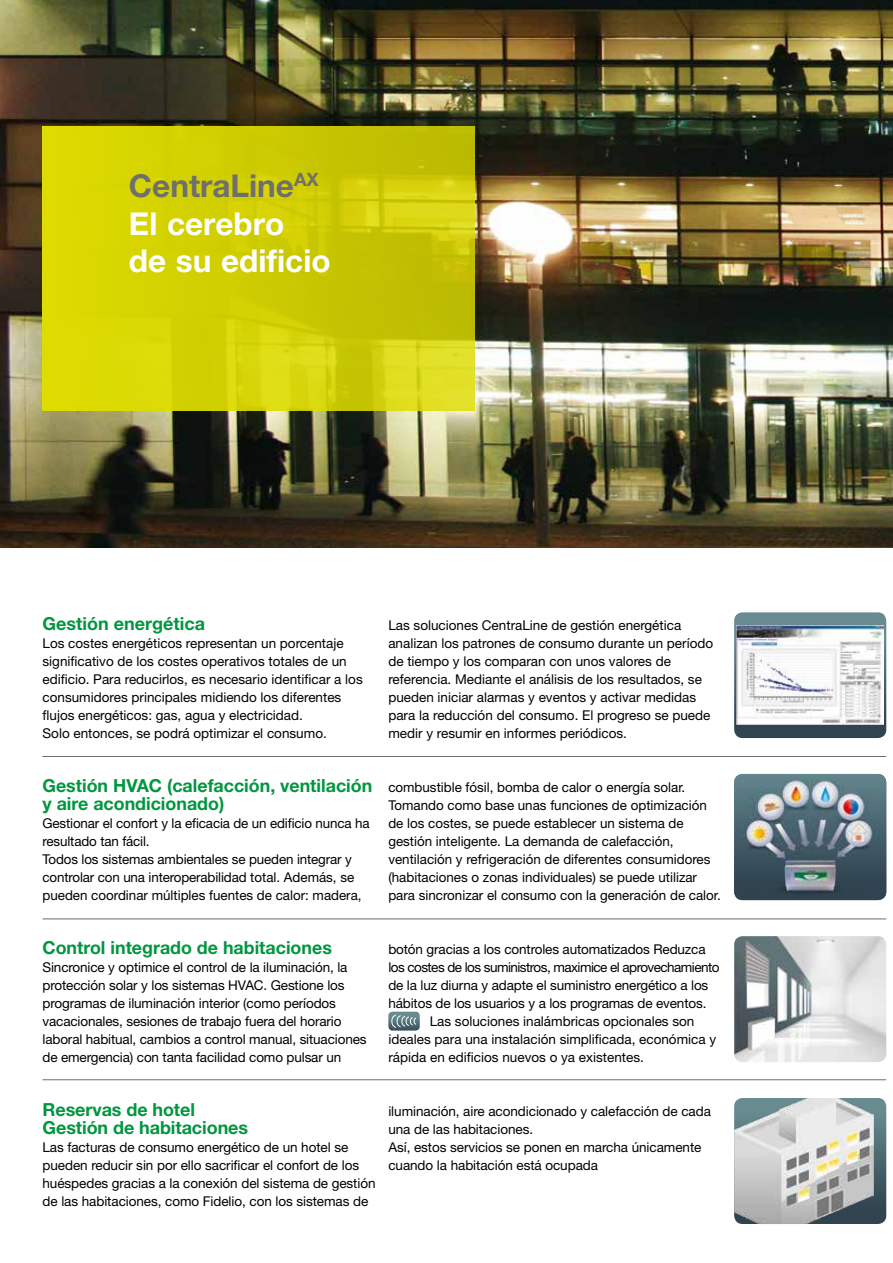
<style>
.page{position:relative;width:893px;height:1263px;background:#fff}
.page>*{position:absolute;margin:0;border:0;box-sizing:border-box;transform-origin:0 0}
.t1{font:700 31.5px/37.8px "Helvetica Neue LT Pro";color:#fff}
.t2{font:700 18px/18px "Helvetica Neue";color:#00963f}
.t3{font:13.5px/18px "Helvetica Neue";color:#000}
.t4{font:13.5px "Helvetica Neue";letter-spacing:-.04em;color:#000}
.s1{color:#6f6f6e}
</style>
<div class="page">
<img style="left:0;top:0;width:893px;height:547px">
<img style="left:734px;top:936px;width:152px;height:126px">
<svg style="left:734px;top:612px;width:152px;height:126px;background:#536c74"></svg>
<img style="left:737px;top:625px;width:147px;height:100px">
<img style="left:734px;top:774px;width:152px;height:126px">
<svg style="left:874px;top:1098px;width:12px;height:126px;background:#4d6871"></svg>
<img style="left:734px;top:1098px;width:140px;height:126px">
<svg style="left:388px;top:1012px;width:32px;height:18px"></svg>
<hr style="left:43px;top:756px;width:843px;height:1px;background:#6f6f6e">
<hr style="left:43px;top:918px;width:843px;height:1px;background:#6f6f6e">
<hr style="left:43px;top:1079px;width:843px;height:1px;background:#6f6f6e">
<svg style="left:43px;top:126px;width:432px;height:285px;background:#d2cf05"></svg>
<h1 class="t1" style="left:129px;top:166px;width:203px"><span class="s1">CentraLine</span><sup>AX<br></sup>El cerebro<br>de su edificio</h1>
<h2 class="t2" style="left:43px;top:614px;width:164px">Gestión energética</h2>
<p class="t3" style="left:43px;top:634px;width:322px">Los costes energéticos representan un porcentaje significativo de los costes operativos totales de un edificio. Para reducirlos, es necesario identificar a los consumidores principales midiendo los diferentes flujos energéticos: gas, agua y electricidad.<br>Solo entonces, se podrá optimizar el consumo.</p>
<h2 class="t2" style="left:43px;top:776px;width:331px">Gestión HVAC (calefacción, ventilación y aire acondicionado)</h2>
<p class="t3" style="left:43px;top:814px;width:329px">Gestionar el confort y la eficacia de un edificio nunca ha resultado tan fácil.<br>Todos los sistemas ambientales se pueden integrar y controlar con una interoperabilidad total. Además, se pueden coordinar múltiples fuentes de calor: madera,</p>
<h2 class="t2" style="left:43px;top:938px;width:291px">Control integrado de habitaciones</h2>
<p class="t3" style="left:43px;top:958px;width:326px">Sincronice y optimice el control de la iluminación, la protección solar y los sistemas HVAC. Gestione los programas de iluminación interior (como períodos vacacionales, sesiones de trabajo fuera del horario laboral habitual, cambios a control manual, situaciones de emergencia) con tanta facilidad como pulsar un</p>
<p class="t3" style="left:388px;top:616px;width:326px">Las soluciones CentraLine de gestión energética analizan los patrones de consumo durante un período de tiempo y los comparan con unos valores de referencia. Mediante el análisis de los resultados, se pueden iniciar alarmas y eventos y activar medidas para la reducción del consumo. El progreso se puede medir y resumir en informes periódicos.</p>
<p class="t3" style="left:388px;top:778px;width:334px">combustible fósil, bomba de calor o energía solar.<br>Tomando como base unas funciones de optimización de los costes, se puede establecer un sistema de gestión inteligente. La demanda de calefacción, ventilación y refrigeración de diferentes consumidores (habitaciones o zonas individuales) se puede utilizar para sincronizar el consumo con la generación de calor.</p>
<p class="t3" style="left:388px;top:940px;width:319px">botón gracias a los controles automatizados Reduzca</p>
<p class="t4" style="left:388px;top:959px;width:333px">los costes de los suministros, maximice el aprovechamiento</p>
<p class="t3" style="left:388px;top:976px;width:321px">de la luz diurna y adapte el suministro energético a los</p>
<p class="t3" style="left:388px;top:994px;width:320px">hábitos de los usuarios y a los programas de eventos.</p>
<p class="t3" style="left:430px;top:1012px;width:266px">Las soluciones inalámbricas opcionales son</p>
<p class="t3" style="left:388px;top:1030px;width:329px">ideales para una instalación simplificada, económica y</p>
<p class="t3" style="left:388px;top:1048px;width:257px">rápida en edificios nuevos o ya existentes.</p>
<h2 class="t2" style="left:43px;top:1100px;width:207px">Reservas de hotel<br>Gestión de habitaciones</h2>
<p class="t3" style="left:43px;top:1138px;width:335px">Las facturas de consumo energético de un hotel se pueden reducir sin por ello sacrificar el confort de los huéspedes gracias a la conexión del sistema de gestión de las habitaciones, como Fidelio, con los sistemas de</p>
<p class="t3" style="left:388px;top:1102px;width:324px">iluminación, aire acondicionado y calefacción de cada una de las habitaciones.<br>Así, estos servicios se ponen en marcha únicamente cuando la habitación está ocupada</p>
</div>
